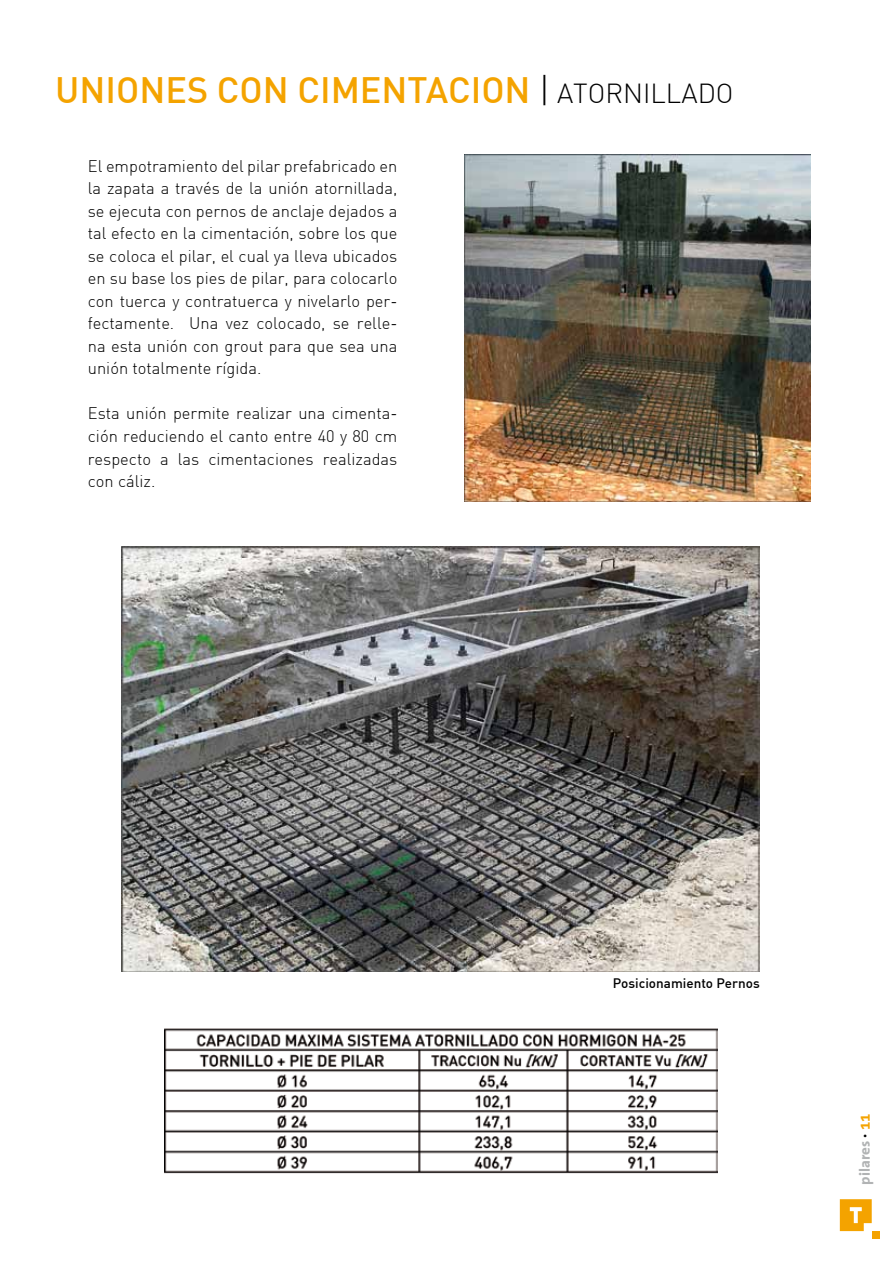
<style>
.page{position:relative;width:893px;height:1263px;background:#fff}
.page>*{position:absolute;margin:0;border:0;box-sizing:border-box;transform-origin:0 0}
.t1{font:500 36px "DIN";color:#f4a300}
.t2{font:300 16.5px/22.5px "DIN";color:#000;text-align:justify}
.t3{font:700 15px "The Sans Correspondence";color:#b1b3b4}
.t4{font:500 13.5px "DIN";color:#000}
.s1{font-weight:300;color:#000}
.s2{font-weight:300;font-size:27px;color:#000}
.s3{color:#000}
.s4{color:#f4a300}
</style>
<div class="page">
<img style="left:464px;top:155px;width:347px;height:346px">
<img style="left:164px;top:1028px;width:553px;height:145px">
<img style="left:122px;top:546px;width:638px;height:425px">
<div style="left:872px;top:1231px;width:8px;height:8px;background:#f4a300"></div>
<svg style="left:840px;top:1199px;width:32px;height:32px"></svg>
<h1 class="t1" style="left:55px;top:67px;width:680px">UNIONES CON CIMENTACION <span class="s1">|</span> <span class="s2">ATORNILLADO</span></h1>
<p class="t2" style="left:88px;top:155px;width:311px">El empotramiento del pilar prefabricado en la zapata a través de la unión atornillada, se ejecuta con pernos de anclaje dejados a tal efecto en la cimentación, sobre los que se coloca el pilar, el cual ya lleva ubicados en su base los pies de pilar, para colocarlo con tuerca y contratuerca y nivelarlo per&shy;fectamente. Una vez colocado, se relle&shy;na esta unión con grout para que sea una unión totalmente rígida.</p>
<p class="t2" style="left:88px;top:402px;width:311px">Esta unión permite realizar una cimenta&shy;ción reduciendo el canto entre 40 y 80 cm respecto a las cimentaciones realizadas con cáliz.</p>
<p class="t4" style="left:613px;top:975px;width:148px">Posicionamiento Pernos</p>
<p class="t3" style="left:857px;top:1185px;width:73px;rotate:-90deg">pilares <span class="s3">·</span> <span class="s4">11</span></p>
</div>
